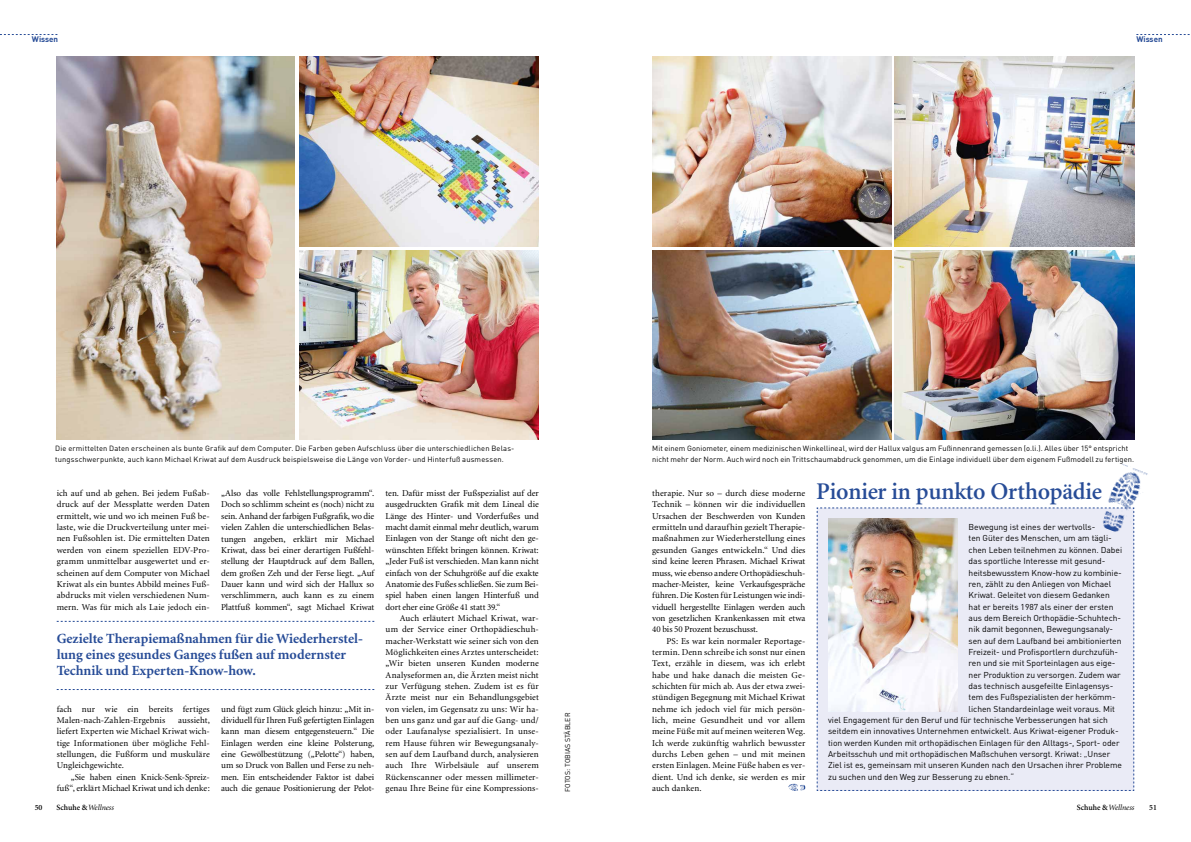
<style>
.page{position:relative;width:1191px;height:842px;background:#fff}
.page>*{position:absolute;margin:0;border:0;box-sizing:border-box;transform-origin:0 0}
.t1{font:600 24px "Minion";letter-spacing:-.01em;color:#274c97}
.t2{font:700 14px/16px "Minion";color:#274c97}
.t3{font:9px/11.3px "Minion";letter-spacing:.01em;color:#000;text-align:justify}
.t4{font:9px/11.3px "Minion";letter-spacing:-.01em;color:#000;text-align:right}
.t5{font:8.5px "DIN";letter-spacing:-.005em;color:#000}
.t6{font:italic 8px "Minion";color:#000}
.t7{font:700 8px "DIN";color:#274c97}
.t8{font:600 8px "Minion";color:#000}
.t9{font:7.5px/11.3px "DIN";letter-spacing:.015em;color:#000}
.t10{font:7px "DIN";color:#000}
.s1{font-weight:600;font-style:normal}
</style>
<div class="page">
<div style="left:816px;top:507px;width:318px;height:284px;background:#eaebf6"></div>
<svg style="left:57px;top:621px;width:317px;height:1px"></svg>
<svg style="left:57px;top:689px;width:317px;height:1px"></svg>
<img style="left:828px;top:519px;width:129px;height:192px">
<img style="left:1098px;top:463px;width:50px;height:73px">
<img style="left:788px;top:784px;width:17px;height:7px">
<svg style="left:0;top:34px;width:57px;height:1px"></svg>
<svg style="left:1136px;top:34px;width:54px;height:1px"></svg>
<img style="left:57px;top:57px;width:238px;height:382px">
<img style="left:652px;top:57px;width:239px;height:190px">
<img style="left:895px;top:57px;width:239px;height:190px">
<img style="left:652px;top:250px;width:239px;height:189px">
<img style="left:895px;top:250px;width:239px;height:189px">
<img style="left:299px;top:57px;width:240px;height:190px">
<img style="left:299px;top:250px;width:240px;height:189px">
<p class="t7" style="left:32px;top:34px;width:28px">Wissen</p>
<p class="t7" style="left:1136px;top:34px;width:28px">Wissen</p>
<p class="t9" style="left:55px;top:442px;width:460px">Die ermittelten Daten erscheinen als bunte Grafik auf dem Computer. Die Farben geben Aufschluss über die unterschiedlichen Belas&shy;tungsschwerpunkte, auch kann Michael Kriwat auf dem Ausdruck beispielsweise die Länge von Vorder- und Hinterfuß ausmessen.</p>
<p class="t3" style="left:386px;top:488px;width:155px">ten. Dafür misst der Fußspezialist auf der ausgedruckten Grafik mit dem Lineal die Länge des Hinter- und Vorderfußes und macht damit einmal mehr deutlich, warum Einlagen von der Stange oft nicht den ge&shy;wünschten Effekt bringen können. Kriwat: „Jeder Fuß ist verschieden. Man kann nicht einfach von der Schuhgröße auf die exakte Anatomie des Fußes schließen. Sie zum Bei&shy;spiel haben einen langen Hinterfuß und dort eher eine Größe 41 statt 39.“</p>
<p class="t3" style="left:386px;top:613px;width:155px;text-align:left;text-indent:14px">Auch erläutert Michael Kriwat, war&shy;um der Service einer Orthopädieschuh&shy;macher-Werkstatt wie seiner sich von den Möglichkeiten eines Arztes unterscheidet: „Wir bieten unseren Kunden moderne Analyseformen an, die Ärzten meist nicht zur Verfügung stehen. Zudem ist es für Ärzte meist nur ein Behandlungsgebiet von vielen, im Gegensatz zu uns: Wir ha&shy;ben uns ganz und gar auf die Gang- und/ oder Laufanalyse spezialisiert. In unse&shy;rem Hause führen wir Bewegungsanaly&shy;sen auf dem Laufband durch, analysieren auch Ihre Wirbelsäule auf unserem Rückenscanner oder messen millimeter&shy;genau Ihre Beine für eine Kompressions-</p>
<p class="t3" style="left:221px;top:488px;width:155px">„Also das volle Fehlstellungsprogramm“.<br>Doch so schlimm scheint es (noch) nicht zu sein. Anhand der farbigen Fußgrafik, wo die vielen Zahlen die unterschiedlichen Belas&shy;tungen angeben, erklärt mir Michael Kriwat, dass bei einer derartigen Fußfehl&shy;stellung der Hauptdruck auf dem Ballen, dem großen Zeh und der Ferse liegt. „Auf Dauer kann und wird sich der Hallux so verschlimmern, auch kann es zu einem Plattfuß kommen“, sagt Michael Kriwat</p>
<p class="t3" style="left:57px;top:488px;width:155px">ich auf und ab gehen. Bei jedem Fußab&shy;druck auf der Messplatte werden Daten ermittelt, wie und wo ich meinen Fuß be&shy;laste, wie die Druckverteilung unter mei&shy;nen Fußsohlen ist. Die ermittelten Daten werden von einem speziellen EDV-Pro&shy;gramm unmittelbar ausgewertet und er&shy;scheinen auf dem Computer von Michael Kriwat als ein buntes Abbild meines Fuß&shy;abdrucks mit vielen verschiedenen Num&shy;mern. Was für mich als Laie jedoch ein-</p>
<h2 class="t2" style="left:57px;top:631px;width:308px">Gezielte Therapiemaßnahmen für die Wiederherstel&shy;lung eines gesundes Ganges fußen auf modernster<br>Technik und Experten-Know-how.</h2>
<p class="t3" style="left:57px;top:703px;width:155px">fach nur wie ein bereits fertiges<br>Malen-nach-Zahlen-Ergebnis</p>
<p class="t3" style="left:221px;top:703px;width:155px">und fügt zum Glück gleich hinzu: „Mit in&shy;dividuell für Ihren Fuß gefertigten Einlagen kann man diesem entgegensteuern.“ Die Einlagen werden eine kleine Polsterung, eine Gewölbestützung („Pelotte“) haben, um so Druck von Ballen und Ferse zu neh&shy;men. Ein entscheidender Faktor ist dabei auch die genaue Positionierung der Pelot-</p>
<p class="t3" style="left:57px;top:715px;width:155px;text-indent:121px">aussieht, liefert Experten wie Michael Kriwat wich&shy;tige Informationen über mögliche Fehl&shy;stellungen, die Fußform und muskuläre Ungleichgewichte.</p>
<p class="t4" style="left:57px;top:771px;width:155px">„Sie haben einen Knick-Senk-Spreiz&shy;fuß“, erklärt Michael Kriwat und ich denke:</p>
<p class="t8" style="left:35px;top:804px;width:9px">50</p>
<p class="t6" style="left:57px;top:804px;width:59px"><span class="s1">Schuhe &amp;</span> Wellness</p>
<p class="t10" style="left:564px;top:792px;width:80px;rotate:-90deg">FOTOS: TOBIAS STÄBLER</p>
<p class="t9" style="left:652px;top:442px;width:483px">Mit einem Goniometer, einem medizinischen Winkellineal, wird der Hallux valgus am Fußinnenrand gemessen (o.li.). Alles über 15° entspricht nicht mehr der Norm. Auch wird noch ein Trittschaumabdruck genommen, um die Einlage individuell über dem eigenem Fußmodell zu fertigen.</p>
<p class="t3" style="left:652px;top:488px;width:155px">therapie. Nur so – durch diese moderne Technik – können wir die individuellen Ursachen der Beschwerden von Kunden ermitteln und daraufhin gezielt Therapie&shy;maßnahmen zur Wiederherstellung eines gesunden Ganges entwickeln.“ Und dies sind keine leeren Phrasen. Michael Kriwat muss, wie ebenso andere Orthopädieschuh&shy;macher-Meister, keine Verkaufsgespräche führen. Die Kosten für Leistungen wie indi&shy;viduell hergestellte Einlagen werden auch von gesetzlichen Krankenkassen mit etwa 40 bis 50 Prozent bezuschusst.</p>
<p class="t3" style="left:652px;top:635px;width:155px;text-indent:14px">PS: Es war kein normaler Reportage&shy;termin. Denn schreibe ich sonst nur einen Text, erzähle in diesem, was ich erlebt habe und hake danach die meisten Ge&shy;schichten für mich ab. Aus der etwa zwei&shy;stündigen Begegnung mit Michael Kriwat nehme ich jedoch viel für mich persön&shy;lich, meine Gesundheit und vor allem meine Füße mit auf meinen weiteren Weg.<br>Ich werde zukünftig wahrlich bewusster durchs Leben gehen – und mit meinen ersten Einlagen. Meine Füße haben es ver&shy;dient. Und ich denke, sie werden es mir auch danken.</p>
<h1 class="t1" style="left:816px;top:479px;width:287px">Pionier in punkto Orthopädie</h1>
<p class="t5" style="left:968px;top:522px;width:128px">Bewegung ist eines der wertvolls-</p>
<p class="t5" style="left:968px;top:534px;width:145px">ten Güter des Menschen, um am tägli-</p>
<p class="t5" style="left:968px;top:545px;width:155px">chen Leben teilnehmen zu können. Dabei</p>
<p class="t5" style="left:968px;top:556px;width:138px">das sportliche Interesse mit gesund-</p>
<p class="t5" style="left:968px;top:568px;width:155px">heitsbewusstem Know-how zu kombinie-</p>
<p class="t5" style="left:968px;top:579px;width:144px">ren, zählt zu den Anliegen von Michael</p>
<p class="t5" style="left:968px;top:590px;width:143px">Kriwat. Geleitet von diesem Gedanken</p>
<p class="t5" style="left:968px;top:602px;width:146px">hat er bereits 1987 als einer der ersten</p>
<p class="t5" style="left:968px;top:613px;width:154px">aus dem Bereich Orthopädie-Schuhtech-</p>
<p class="t5" style="left:968px;top:624px;width:146px">nik damit begonnen, Bewegungsanaly-</p>
<p class="t5" style="left:968px;top:636px;width:154px">sen auf dem Laufband bei ambitionierten</p>
<p class="t5" style="left:968px;top:647px;width:151px">Freizeit- und Profisportlern durchzufüh-</p>
<p class="t5" style="left:968px;top:658px;width:148px">ren und sie mit Sporteinlagen aus eige-</p>
<p class="t5" style="left:968px;top:670px;width:154px">ner Produktion zu versorgen. Zudem war</p>
<p class="t5" style="left:968px;top:681px;width:146px">das technisch ausgefeilte Einlagensys-</p>
<p class="t5" style="left:968px;top:692px;width:147px">tem des Fußspezialisten der herkömm-</p>
<p class="t5" style="left:968px;top:704px;width:148px">lichen Standardeinlage weit voraus. Mit</p>
<p class="t5" style="left:828px;top:715px;width:281px">viel Engagement für den Beruf und für technische Verbesserungen hat sich</p>
<p class="t5" style="left:828px;top:726px;width:292px">seitdem ein innovatives Unternehmen entwickelt. Aus Kriwat-eigener Produk-</p>
<p class="t5" style="left:828px;top:738px;width:293px">tion werden Kunden mit orthopädischen Einlagen für den Alltags-, Sport- oder</p>
<p class="t5" style="left:828px;top:749px;width:284px">Arbeitsschuh und mit orthopädischen Maßschuhen versorgt. Kriwat: „Unser</p>
<p class="t5" style="left:828px;top:760px;width:295px">Ziel ist es, gemeinsam mit unseren Kunden nach den Ursachen ihrer Probleme</p>
<p class="t5" style="left:828px;top:772px;width:187px">zu suchen und den Weg zur Besserung zu ebnen.“</p>
<p class="t6" style="left:1077px;top:804px;width:59px"><span class="s1">Schuhe &amp;</span> Wellness</p>
<p class="t8" style="left:1149px;top:804px;width:9px">51</p>
</div>
